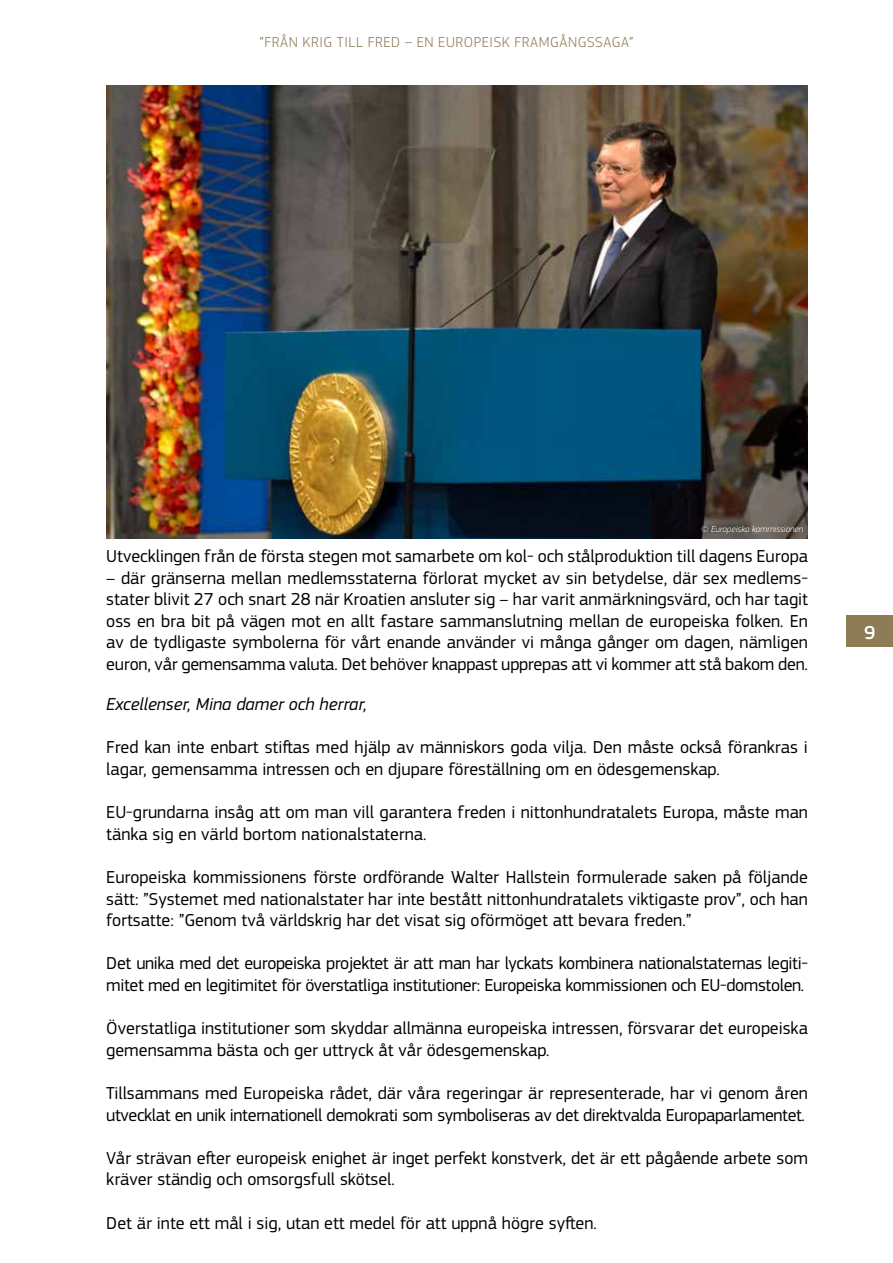
<style>
.page{position:relative;width:893px;height:1263px;background:#fff}
.page>*{position:absolute;margin:0;border:0;box-sizing:border-box;transform-origin:0 0}
.t1{font:500 19.5px "EC Square Sans Pro";color:#fff}
.t2{font:18px/21.6px "EC Square Sans Pro";color:#000}
.t3{font:18px/21.6px "EC Square Sans Pro";letter-spacing:-.02em;color:#000}
.t4{font:italic 18px "EC Square Sans Pro";color:#000}
.t5{font:300 15px "EC Square Sans Pro";letter-spacing:.04em;color:#8d7c55}
.t6{font:italic 300 9px "EC Square Sans Pro";color:#fff}
</style>
<div class="page">
<div style="left:846px;top:616px;width:47px;height:31px;background:#8d7c55"></div>
<img style="left:106px;top:85px;width:702px;height:453px">
<p class="t5" style="left:259px;top:33px;width:375px">”FRÅN KRIG TILL FRED – EN EUROPEISK FRAMGÅNGSSAGA”</p>
<p class="t6" style="left:702px;top:524px;width:103px">© Europeiska kommissionen</p>
<p class="t2" style="left:106px;top:545px;width:703px">Utvecklingen från de första stegen mot samarbete om kol- och stålproduktion till dagens Europa</p>
<p class="t2" style="left:106px;top:567px;width:703px;text-align:justify">– där gränserna mellan medlemsstaterna förlorat mycket av sin betydelse, där sex medlems&shy;stater blivit 27 och snart 28 när Kroatien ansluter sig – har varit anmärkningsvärd, och har tagit oss en bra bit på vägen mot en allt fastare sammanslutning mellan de europeiska folken. En av de tydligaste symbolerna för vårt enande använder vi många gånger om dagen, nämligen euron, vår gemensamma valuta. Det behöver knappast upprepas att vi kommer att stå bakom den.</p>
<p class="t4" style="left:106px;top:694px;width:262px">Excellenser, Mina damer och herrar,</p>
<p class="t2" style="left:106px;top:737px;width:703px">Fred kan inte enbart stiftas med hjälp av människors goda vilja. Den måste också förankras i lagar, gemensamma intressen och en djupare föreställning om en ödesgemenskap.</p>
<p class="t2" style="left:106px;top:801px;width:703px">EU-grundarna insåg att om man vill garantera freden i nittonhundratalets Europa, måste man tänka sig en värld bortom nationalstaterna.</p>
<p class="t2" style="left:106px;top:866px;width:703px;text-align:justify">Europeiska kommissionens förste ordförande Walter Hallstein formulerade saken på följande sätt: ”Systemet med nationalstater har inte bestått nittonhundratalets viktigaste prov”, och han fortsatte: ”Genom två världskrig har det visat sig oförmöget att bevara freden.”</p>
<p class="t3" style="left:106px;top:953px;width:703px">Det unika med det europeiska projektet är att man har lyckats kombinera nationalstaternas legiti&shy;mitet med en legitimitet för överstatliga institutioner: Europeiska kommissionen och EU-domstolen.</p>
<p class="t2" style="left:106px;top:1017px;width:703px">Överstatliga institutioner som skyddar allmänna europeiska intressen, försvarar det europeiska gemensamma bästa och ger uttryck åt vår ödesgemenskap.</p>
<p class="t3" style="left:106px;top:1082px;width:703px">Tillsammans med Europeiska rådet, där våra regeringar är representerade, har vi genom åren utvecklat en unik internationell demokrati som symboliseras av det direktvalda Europaparlamentet.</p>
<p class="t2" style="left:106px;top:1147px;width:703px">Vår strävan efter europeisk enighet är inget perfekt konstverk, det är ett pågående arbete som kräver ständig och omsorgsfull skötsel.</p>
<p class="t2" style="left:106px;top:1212px;width:492px">Det är inte ett mål i sig, utan ett medel för att uppnå högre syften.</p>
<p class="t1" style="left:864px;top:621px;width:13px">9</p>
</div>
